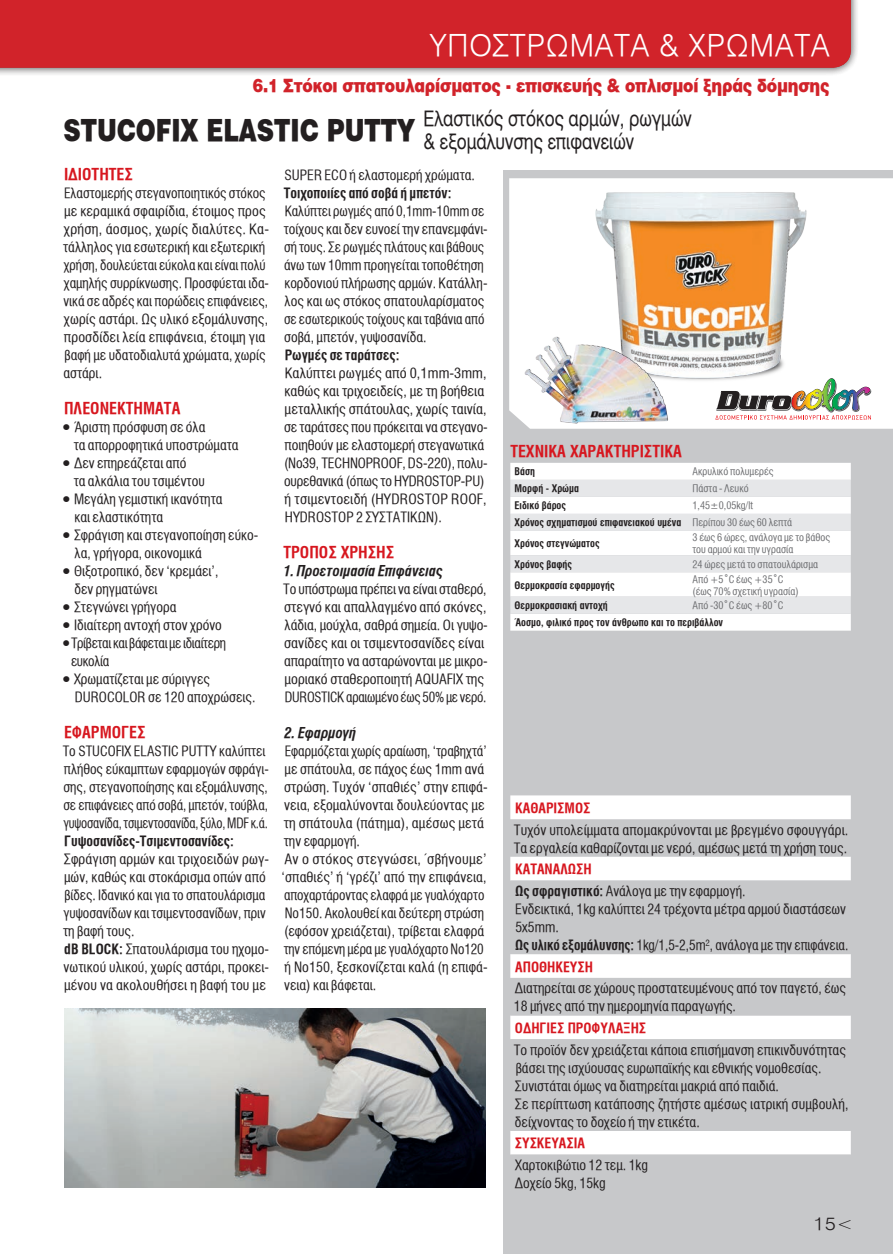
<style>
.page{position:relative;width:893px;height:1254px;background:#fff}
.page>*{position:absolute;margin:0;border:0;box-sizing:border-box;transform-origin:0 0}
._02_TITLOS_PROIONTOS{font:900 30px "UB Helvetica";color:#231f20;scale:.8 1}
._00_TITLOS_KATHGORIA{font:300 30px "UB Helvetica";letter-spacing:.03em;color:#fff}
._03_PROLOGOS{font:21px/23.2px "UB Helvetica";color:#231f20;scale:.8 1}
._01_YPOKATHGORIA{font:900 18px "UB Helvetica";letter-spacing:-.01em;color:#d1232a;scale:.86 1}
.t1{font:300 17.85px "UB Helvetica";color:#231f20;scale:1.11 1}
._05_YPOTITLOS{font:16.5px "UB Helvetica Cond Bold";color:#d7171f}
._04_BASIKO_KEIMENO{font:italic 15px "UB Helvetica Cond Bold";color:#231f20}
._04_BASIKO_KEIMENO-2{font:14.25px/18px "UB Helvetica Cond";color:#231f20}
._04_BASIKO_KEIMENO-3{font:14.25px/18px "UB Helvetica Cond";color:#231f20;scale:1.04 1}
._04_BASIKO_KEIMENO-4{font:14.25px/18px "UB Helvetica Cond";color:#231f20;scale:.96 1}
._04_BASIKO_KEIMENO-5{font:14.25px/18px "UB Helvetica Cond";color:#231f20;scale:1.05 1}
._04_BASIKO_KEIMENO-6{font:14.25px "UB Helvetica Cond Bold";color:#231f20}
.t2{font:14.25px "UB Helvetica Cond Bold";color:#d7171f}
._04_BASIKO_KEIMENO-7{font:14.25px/18px "UB Helvetica Cond";letter-spacing:-.025em;color:#231f20}
._07_PIN_KEIMENO_LEYK{font:10.5px/12px "UB Helvetica Cond";color:#6c6d70}
._07_PIN_KEIMENO_BOLD{font:10.5px "UB Helvetica Cond Bold";color:#231f20}
.s1{font-family:"UB Helvetica Cond Bold"}
</style>
<div class="page">
<div style="left:0;top:0;width:858px;height:76px;background:#231f20;opacity:.48"></div>
<div style="left:0;top:0;width:850px;height:68px;background:#d1232a"></div>
<div style="left:502px;top:170px;width:390px;height:1084px;background:#c7c8ca"></div>
<div style="left:509px;top:178px;width:383px;height:251px;background:#fff"></div>
<svg style="left:510px;top:795px;width:340px;height:85px;fill:#fff"></svg>
<svg style="left:510px;top:880px;width:340px;height:275px"></svg>
<div style="left:510px;top:463px;width:340px;height:167px;background:#fff"></div>
<svg style="left:510px;top:480px;width:340px;height:133px;background:#f1f2f3"></svg>
<img style="left:65px;top:1008px;width:420px;height:179px">
<img style="left:550px;top:185px;width:308px;height:229px">
<img style="left:510px;top:328px;width:167px;height:101px">
<img style="left:715px;top:378px;width:155px;height:41px">
<p class="_00_TITLOS_KATHGORIA" style="left:430px;top:28px;width:401px">ΥΠΟΣΤΡΩΜΑΤΑ &amp; ΧΡΩΜΑΤΑ</p>
<p class="_01_YPOKATHGORIA" style="left:253px;top:74px;width:671px">6.1 Στόκοι σπατουλαρίσματος - επισκευής &amp; οπλισμοί ξηράς δόμησης</p>
<p class="_02_TITLOS_PROIONTOS" style="left:63px;top:113px;width:440px">STUCOFIX ELASTIC PUTTY</p>
<p class="_03_PROLOGOS" style="left:423px;top:107px;width:337px">Ελαστικός στόκος αρμών, ρωγμών &amp; εξομάλυνσης επιφανειών</p>
<p class="_05_YPOTITLOS" style="left:64px;top:165px;width:70px">ΙΔΙΟΤΗΤΕΣ</p>
<p class="_04_BASIKO_KEIMENO-2" style="left:63px;top:184px;width:207px">Ελαστομερής στεγανοποιητικός στόκος με κεραμικά σφαιρίδια, έτοιμος προς χρήση, άοσμος, χωρίς διαλύτες. Κα&shy;τάλληλος για εσωτερική και εξωτερική χρήση, δουλεύεται εύκολα και είναι πολύ χαμηλής συρρίκνωσης. Προσφύεται ιδα&shy;νικά σε αδρές και πορώδεις επιφάνειες, χωρίς αστάρι. Ως υλικό εξομάλυνσης, προσδίδει λεία επιφάνεια, έτοιμη για βαφή με υδατοδιαλυτά χρώματα, χωρίς αστάρι.</p>
<p class="_05_YPOTITLOS" style="left:64px;top:399px;width:118px">ΠΛΕΟΝΕΚΤΗΜΑΤΑ</p>
<p class="_04_BASIKO_KEIMENO-2" style="left:74px;top:418px;width:166px;text-indent:-13px">• Άριστη πρόσφυση σε όλα<br>τα απορροφητικά υποστρώματα</p>
<p class="_04_BASIKO_KEIMENO-2" style="left:74px;top:454px;width:132px;text-indent:-13px">• Δεν επηρεάζεται από<br>τα αλκάλια του τσιμέντου</p>
<p class="_04_BASIKO_KEIMENO-2" style="left:74px;top:490px;width:150px;text-indent:-13px">• Μεγάλη γεμιστική ικανότητα και ελαστικότητα</p>
<p class="_04_BASIKO_KEIMENO-2" style="left:74px;top:526px;width:185px;text-indent:-14px">• Σφράγιση και στεγανοποίηση εύκο&shy;λα, γρήγορα, οικονομικά</p>
<p class="_04_BASIKO_KEIMENO-2" style="left:74px;top:562px;width:145px;text-indent:-13px">• Θιξοτροπικό, δεν ‘κρεμάει’, δεν ρηγματώνει</p>
<p class="_04_BASIKO_KEIMENO-2" style="left:61px;top:598px;width:117px">• Στεγνώνει γρήγορα</p>
<p class="_04_BASIKO_KEIMENO-2" style="left:61px;top:616px;width:162px">• Ιδιαίτερη αντοχή στον χρόνο</p>
<p class="_04_BASIKO_KEIMENO-7" style="left:71px;top:634px;width:157px;text-indent:-10px">•Τρίβεται και βάφεται με ιδιαίτερη ευκολία</p>
<p class="_04_BASIKO_KEIMENO-2" style="left:75px;top:670px;width:182px;text-indent:-14px">• Χρωματίζεται με σύριγγες<br>DUROCOLOR σε 120 αποχρώσεις.</p>
<p class="_05_YPOTITLOS" style="left:64px;top:723px;width:83px">ΕΦΑΡΜΟΓΕΣ</p>
<p class="_04_BASIKO_KEIMENO-2" style="left:63px;top:742px;width:208px">Το STUCOFIX ELASTIC PUTTY καλύπτει πλήθος εύκαμπτων εφαρμογών σφράγι&shy;σης, στεγανοποίησης και εξομάλυνσης, σε επιφάνειες από σοβά, μπετόν, τούβλα, γυψοσανίδα, τσιμεντοσανίδα, ξύλο, MDF κ.ά.</p>
<p class="_04_BASIKO_KEIMENO-6" style="left:64px;top:833px;width:171px">Γυψοσανίδες-Τσιμεντοσανίδες:</p>
<p class="_04_BASIKO_KEIMENO-2" style="left:63px;top:850px;width:207px">Σφράγιση αρμών και τριχοειδών ρωγ&shy;μών, καθώς και στοκάρισμα οπών από βίδες. Ιδανικό και για το σπατουλάρισμα γυψοσανίδων και τσιμεντοσανίδων, πριν τη βαφή τους.</p>
<p class="_04_BASIKO_KEIMENO-2" style="left:63px;top:940px;width:207px;text-align:justify"><span class="s1">dB BLOCK:</span> Σπατουλάρισμα του ηχομο&shy;νωτικού υλικού, χωρίς αστάρι, προκει&shy;μένου να ακολουθήσει η βαφή του με</p>
<p class="_04_BASIKO_KEIMENO-2" style="left:284px;top:166px;width:192px">SUPER ECO ή ελαστομερή χρώματα.</p>
<p class="_04_BASIKO_KEIMENO-6" style="left:284px;top:185px;width:169px">Τοιχοποιίες από σοβά ή μπετόν:</p>
<p class="_04_BASIKO_KEIMENO-4" style="left:283px;top:202px;width:214px">Καλύπτει ρωγμές από 0,1mm-10mm σε τοίχους και δεν ευνοεί την επανεμφάνι&shy;σή τους. Σε ρωγμές πλάτους και βάθους άνω των 10mm προηγείται τοποθέτηση κορδονιού πλήρωσης αρμών. Κατάλλη&shy;λος και ως στόκος σπατουλαρίσματος σε εσωτερικούς τοίχους και ταβάνια από σοβά, μπετόν, γυψοσανίδα.</p>
<p class="_04_BASIKO_KEIMENO-6" style="left:284px;top:347px;width:116px">Ρωγμές σε ταράτσες:</p>
<p class="_04_BASIKO_KEIMENO-3" style="left:284px;top:364px;width:197px">Καλύπτει ρωγμές από 0,1mm-3mm, καθώς και τριχοειδείς, με τη βοήθεια μεταλλικής σπάτουλας, χωρίς ταινία, σε ταράτσες που πρόκειται να στεγανο&shy;ποιηθούν με ελαστομερή στεγανωτικά (Νο39, TECHNOPROOF, DS-220), πολυ&shy;ουρεθανικά (όπως το HYDROSTOP-PU) ή τσιμεντοειδή (HYDROSTOP ROOF, HYDROSTOP 2 ΣΥΣΤΑΤΙΚΩΝ).</p>
<p class="_05_YPOTITLOS" style="left:283px;top:543px;width:112px">ΤΡΟΠΟΣ ΧΡΗΣΗΣ</p>
<p class="_04_BASIKO_KEIMENO" style="left:283px;top:562px;width:161px">1. Προετοιμασία Επιφάνειας</p>
<p class="_04_BASIKO_KEIMENO-2" style="left:283px;top:580px;width:206px">Το υπόστρωμα πρέπει να είναι σταθερό, στεγνό και απαλλαγμένο από σκόνες, λάδια, μούχλα, σαθρά σημεία. Οι γυψο&shy;σανίδες και οι τσιμεντοσανίδες είναι απαραίτητο να ασταρώνονται με μικρο&shy;μοριακό σταθεροποιητή AQUAFIX της DUROSTICK αραιωμένο έως 50% με νερό.</p>
<p class="_04_BASIKO_KEIMENO" style="left:284px;top:724px;width:73px">2. Εφαρμογή</p>
<p class="_04_BASIKO_KEIMENO-2" style="left:283px;top:742px;width:205px">Εφαρμόζεται χωρίς αραίωση, ‘τραβηχτά’ με σπάτουλα, σε πάχος έως 1mm ανά στρώση. Τυχόν ‘σπαθιές’ στην επιφά&shy;νεια, εξομαλύνονται δουλεύοντας με τη σπάτουλα (πάτημα), αμέσως μετά την εφαρμογή.</p>
<p class="_04_BASIKO_KEIMENO-5" style="left:281px;top:850px;width:198px">Αν ο στόκος στεγνώσει, ΄σβήνουμε’ ‘σπαθιές’ ή ‘γρέζι’ από την επιφάνεια, αποχαρτάροντας ελαφρά με γυαλόχαρτο Νο150. Ακολουθεί και δεύτερη στρώση (εφόσον χρειάζεται), τρίβεται ελαφρά την επόμενη μέρα με γυαλόχαρτο Νο120 ή Νο150, ξεσκονίζεται καλά (η επιφά&shy;νεια) και βάφεται.</p>
<p class="_05_YPOTITLOS" style="left:510px;top:442px;width:173px">ΤΕΧΝΙΚΑ ΧΑΡΑΚΤΗΡΙΣΤΙΚΑ</p>
<p class="_07_PIN_KEIMENO_BOLD" style="left:514px;top:466px;width:22px">Βάση</p>
<p class="_07_PIN_KEIMENO_LEYK" style="left:692px;top:466px;width:83px">Ακρυλικό πολυμερές</p>
<p class="_07_PIN_KEIMENO_BOLD" style="left:514px;top:483px;width:66px">Μορφή - Χρώμα</p>
<p class="_07_PIN_KEIMENO_LEYK" style="left:692px;top:483px;width:58px">Πάστα - Λευκό</p>
<p class="_07_PIN_KEIMENO_BOLD" style="left:514px;top:500px;width:53px">Ειδικό βάρος</p>
<p class="_07_PIN_KEIMENO_LEYK" style="left:692px;top:500px;width:62px">1,45±0,05kg/lt</p>
<p class="_07_PIN_KEIMENO_BOLD" style="left:514px;top:517px;width:168px">Χρόνος σχηματισμού επιφανειακού υμένα</p>
<p class="_07_PIN_KEIMENO_LEYK" style="left:692px;top:517px;width:101px">Περίπου 30 έως 60 λεπτά</p>
<p class="_07_PIN_KEIMENO_BOLD" style="left:514px;top:537px;width:86px">Χρόνος στεγνώματος</p>
<p class="_07_PIN_KEIMENO_LEYK" style="left:692px;top:531px;width:139px">3 έως 6 ώρες, ανάλογα με το βάθος του αρμού και την υγρασία</p>
<p class="_07_PIN_KEIMENO_BOLD" style="left:514px;top:558px;width:59px">Χρόνος βαφής</p>
<p class="_07_PIN_KEIMENO_LEYK" style="left:692px;top:558px;width:127px">24 ώρες μετά το σπατουλάρισμα</p>
<p class="_07_PIN_KEIMENO_BOLD" style="left:514px;top:579px;width:102px">Θερμοκρασία εφαρμογής</p>
<p class="_07_PIN_KEIMENO_LEYK" style="left:692px;top:573px;width:108px">Από +5˚C έως +35˚C (έως 70% σχετική υγρασία)</p>
<p class="_07_PIN_KEIMENO_BOLD" style="left:514px;top:599px;width:95px">Θερμοκρασιακή αντοχή</p>
<p class="_07_PIN_KEIMENO_LEYK" style="left:692px;top:599px;width:92px">Από -30˚C έως +80˚C</p>
<p class="_07_PIN_KEIMENO_BOLD" style="left:514px;top:616px;width:210px">Άοσμο, φιλικό προς τον άνθρωπο και το περιβάλλον</p>
<p class="t2" style="left:515px;top:800px;width:76px">ΚΑΘΑΡΙΣΜΟΣ</p>
<p class="_04_BASIKO_KEIMENO-2" style="left:513px;top:820px;width:336px">Τυχόν υπολείμματα απομακρύνονται με βρεγμένο σφουγγάρι.<br>Τα εργαλεία καθαρίζονται με νερό, αμέσως μετά τη χρήση τους.</p>
<p class="t2" style="left:515px;top:861px;width:78px">ΚΑΤΑΝΑΛΩΣΗ</p>
<p class="_04_BASIKO_KEIMENO-2" style="left:515px;top:882px;width:232px"><span class="s1">Ως σφραγιστικό:</span> Ανάλογα με την εφαρμογή.</p>
<p class="_04_BASIKO_KEIMENO-2" style="left:515px;top:900px;width:332px">Ενδεικτικά, 1kg καλύπτει 24 τρέχοντα μέτρα αρμού διαστάσεων<br>5x5mm.</p>
<p class="_04_BASIKO_KEIMENO-2" style="left:515px;top:936px;width:334px"><span class="s1">Ως υλικό εξομάλυνσης:</span> 1kg/1,5-2,5m², ανάλογα με την επιφάνεια.</p>
<p class="t2" style="left:515px;top:958px;width:79px">ΑΠΟΘΗΚΕΥΣΗ</p>
<p class="_04_BASIKO_KEIMENO-2" style="left:513px;top:979px;width:334px">Διατηρείται σε χώρους προστατευμένους από τον παγετό, έως<br>18 μήνες από την ημερομηνία παραγωγής.</p>
<p class="t2" style="left:514px;top:1019px;width:133px">ΟΔΗΓΙΕΣ ΠΡΟΦΥΛΑΞΗΣ</p>
<p class="_04_BASIKO_KEIMENO-2" style="left:513px;top:1040px;width:334px">Το προϊόν δεν χρειάζεται κάποια επισήμανση επικινδυνότητας βάσει της ισχύουσας ευρωπαϊκής και εθνικής νομοθεσίας.</p>
<p class="_04_BASIKO_KEIMENO-2" style="left:514px;top:1076px;width:265px">Συνιστάται όμως να διατηρείται μακριά από παιδιά.</p>
<p class="_04_BASIKO_KEIMENO-2" style="left:514px;top:1094px;width:335px">Σε περίπτωση κατάποσης ζητήστε αμέσως ιατρική συμβουλή, δείχνοντας το δοχείο ή την ετικέτα.</p>
<p class="t2" style="left:514px;top:1135px;width:72px">ΣΥΣΚΕΥΑΣΙΑ</p>
<p class="_04_BASIKO_KEIMENO-2" style="left:515px;top:1156px;width:134px">Χαρτοκιβώτιο 12 τεμ. 1kg</p>
<p class="_04_BASIKO_KEIMENO-2" style="left:514px;top:1174px;width:92px">Δοχείο 5kg, 15kg</p>
<p class="t1" style="left:813px;top:1213px;width:37px">15&lt;</p>
</div>
